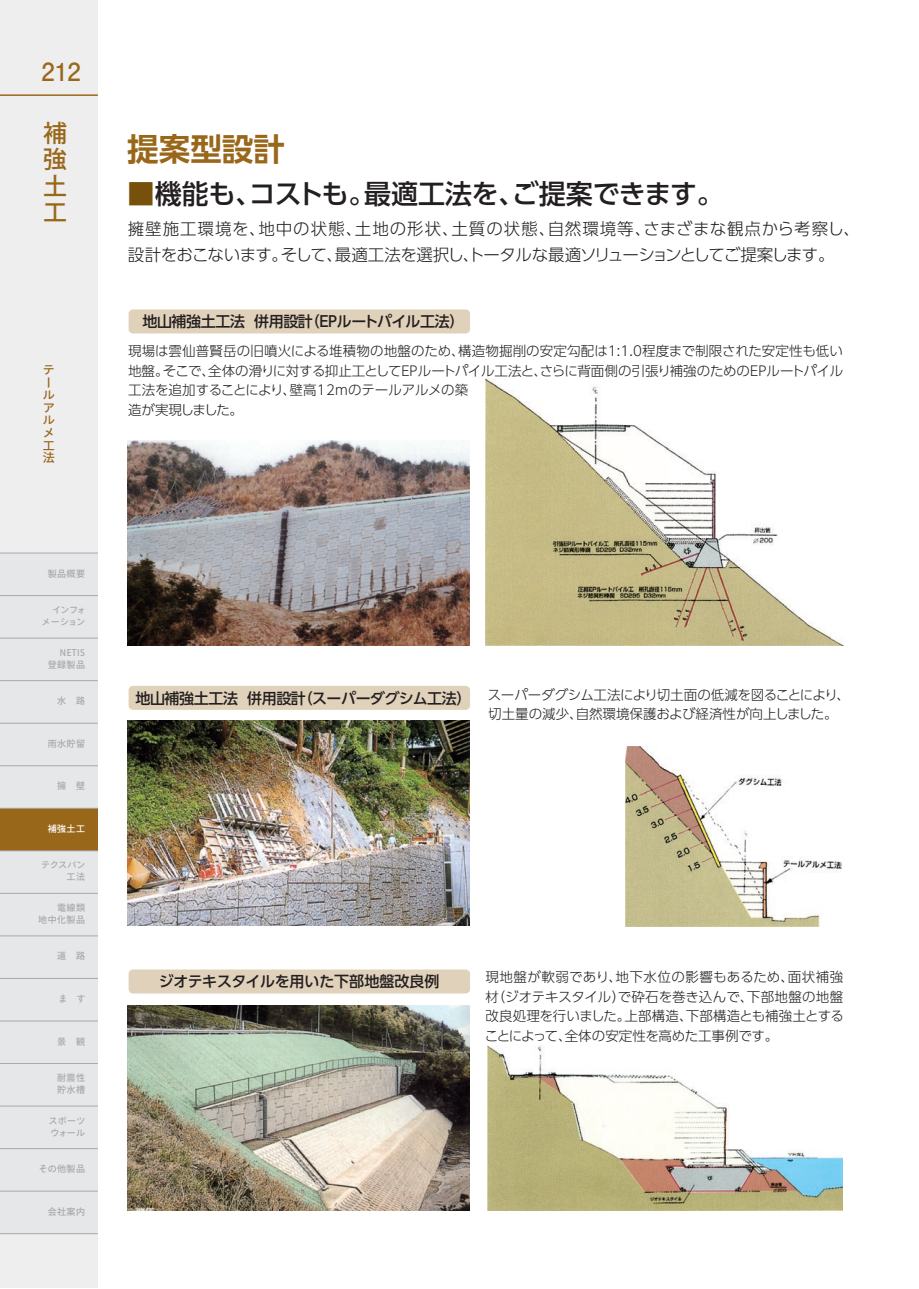
<style>
.page{position:relative;width:919px;height:1289px;background:#fff}
.page>*{position:absolute;margin:0;border:0;box-sizing:border-box;transform-origin:0 0}
.t1{font:700 31.5px "UD Shin Go Pro De";color:#99671a}
.t2{font:500 27px "UD Shin Go Pro";letter-spacing:-.01em;color:#231f20}
.t3{font:700 24.75px "Futo Go B101 Pro";color:#99671a;scale:.96 1}
.t4{font:500 24px/26.4px "Ryo Gothic Plus N";color:#99671a;text-align:justify}
.t5{font:300 16.5px/25.5px "UD Shin Go Pro";color:#231f20}
.t6{font:500 15px "UD Shin Go Pro";letter-spacing:-.025em;color:#231f20}
.t7{font:300 13.5px/19.5px "UD Shin Go Pro";letter-spacing:-.01em;color:#231f20}
.t8{font:500 12px/12.6px "Ryo Gothic Plus N";color:#99671a}
.t9{font:500 9px/12px "Ryo Gothic Plus N";letter-spacing:.05em;color:#a8a9ad;text-align:right}
.t10{font:500 9px/12px "Ryo Gothic Plus N";letter-spacing:-.09em;color:#a8a9ad;text-align:right}
.t11{font:500 9px/12px "Ryo Gothic Plus N";letter-spacing:.02em;color:#a8a9ad}
.t12{font:500 9px "Ryo Gothic Plus N";color:#fff}
.s1{color:#77500b}
</style>
<div class="page">
<div style="left:0;top:0;width:98px;height:1287px;background:#eeeeef"></div>
<div style="left:0;top:553px;width:98px;height:42px;background:#e6e7e9"></div>
<div style="left:0;top:595px;width:98px;height:43px;background:#e6e7e9"></div>
<div style="left:0;top:638px;width:98px;height:42px;background:#e6e7e9"></div>
<div style="left:0;top:680px;width:98px;height:43px;background:#e6e7e9"></div>
<div style="left:0;top:723px;width:98px;height:42px;background:#e6e7e9"></div>
<div style="left:0;top:765px;width:98px;height:43px;background:#e6e7e9"></div>
<div style="left:0;top:808px;width:98px;height:42px;background:#99671a"></div>
<div style="left:0;top:850px;width:98px;height:43px;background:#e6e7e9"></div>
<div style="left:0;top:893px;width:98px;height:42px;background:#e6e7e9"></div>
<div style="left:0;top:935px;width:98px;height:43px;background:#e6e7e9"></div>
<div style="left:0;top:978px;width:98px;height:42px;background:#e6e7e9"></div>
<div style="left:0;top:1020px;width:98px;height:43px;background:#e6e7e9"></div>
<div style="left:0;top:1063px;width:98px;height:43px;background:#e6e7e9"></div>
<div style="left:0;top:1106px;width:98px;height:42px;background:#e6e7e9"></div>
<div style="left:0;top:1148px;width:98px;height:43px;background:#e6e7e9"></div>
<div style="left:0;top:1191px;width:98px;height:42px;background:#e6e7e9"></div>
<hr style="left:0;top:553px;width:98px;height:1px;background:#a8a9ad">
<hr style="left:0;top:595px;width:98px;height:1px;background:#a8a9ad">
<hr style="left:0;top:638px;width:98px;height:1px;background:#a8a9ad">
<hr style="left:0;top:680px;width:98px;height:1px;background:#a8a9ad">
<hr style="left:0;top:723px;width:98px;height:1px;background:#a8a9ad">
<hr style="left:0;top:765px;width:98px;height:1px;background:#a8a9ad">
<hr style="left:0;top:808px;width:98px;height:1px;background:#a8a9ad">
<hr style="left:0;top:850px;width:98px;height:1px;background:#a8a9ad">
<hr style="left:0;top:893px;width:98px;height:1px;background:#a8a9ad">
<hr style="left:0;top:935px;width:98px;height:1px;background:#a8a9ad">
<hr style="left:0;top:978px;width:98px;height:1px;background:#a8a9ad">
<hr style="left:0;top:1020px;width:98px;height:1px;background:#a8a9ad">
<hr style="left:0;top:1063px;width:98px;height:1px;background:#a8a9ad">
<hr style="left:0;top:1105px;width:98px;height:1px;background:#a8a9ad">
<hr style="left:0;top:1148px;width:98px;height:1px;background:#a8a9ad">
<hr style="left:0;top:1190px;width:98px;height:1px;background:#a8a9ad">
<hr style="left:0;top:1233px;width:98px;height:1px;background:#a8a9ad">
<hr style="left:0;top:94px;width:98px;height:2px;background:#99671a">
<img style="left:128px;top:720px;width:341px;height:205px">
<div style="left:129px;top:686px;width:341px;height:24px;background:#e0d1ba;border-radius:4px"></div>
<img style="left:625px;top:746px;width:216px;height:180px">
<img style="left:128px;top:1005px;width:341px;height:205px">
<div style="left:129px;top:969px;width:341px;height:24px;background:#e0d1ba;border-radius:4px"></div>
<img style="left:487px;top:1045px;width:355px;height:165px">
<img style="left:128px;top:440px;width:341px;height:205px">
<div style="left:129px;top:309px;width:341px;height:24px;background:#e0d1ba;border-radius:4px"></div>
<img style="left:485px;top:379px;width:358px;height:266px">
<h3 class="t3" style="left:42px;top:52px;width:42px">212</h3>
<h3 class="t4" style="left:43px;top:121px;width:25px">補強土工</h3>
<p class="t8" style="left:43px;top:364px;width:13px">テールアルメ工法</p>
<p class="t9" style="left:48px;top:567px;width:39px">製品概要</p>
<p class="t10" style="left:42px;top:604px;width:46px">インフォメーション</p>
<p class="t9" style="left:48px;top:647px;width:39px">NETIS<br>登録製品</p>
<p class="t9" style="left:57px;top:695px;width:29px">水　路</p>
<p class="t9" style="left:48px;top:738px;width:39px">雨水貯留</p>
<p class="t9" style="left:57px;top:780px;width:29px">擁　壁</p>
<p class="t12" style="left:48px;top:822px;width:39px">補強土工</p>
<p class="t9" style="left:41px;top:859px;width:46px">テクスパン工法</p>
<p class="t9" style="left:38px;top:902px;width:48px">電線類<br>地中化製品</p>
<p class="t9" style="left:57px;top:950px;width:29px">道　路</p>
<p class="t9" style="left:58px;top:993px;width:28px">ま　す</p>
<p class="t9" style="left:57px;top:1035px;width:29px">景　観</p>
<p class="t9" style="left:57px;top:1072px;width:29px;text-align:left">耐震性貯水槽</p>
<p class="t11" style="left:48px;top:1114px;width:38px">スポーツウォール</p>
<p class="t9" style="left:39px;top:1163px;width:48px">その他製品</p>
<p class="t9" style="left:48px;top:1205px;width:39px">会社案内</p>
<h1 class="t1" style="left:127px;top:124px;width:159px">提案型設計</h1>
<h2 class="t2" style="left:128px;top:171px;width:597px"><span class="s1">■</span>機能も、コストも。最適工法を、ご提案できます。</h2>
<p class="t5" style="left:128px;top:216px;width:733px">擁壁施工環境を、地中の状態、土地の形状、土質の状態、自然環境等、さまざまな観点から考察し、設計をおこないます。そして、最適工法を選択し、トータルな最適ソリューションとしてご提案します。</p>
<p class="t6" style="left:142px;top:309px;width:323px">地山補強土工法 併用設計（EPルートパイル工法）</p>
<p class="t7" style="left:128px;top:341px;width:716px">現場は雲仙普賢岳の旧噴火による堆積物の地盤のため、構造物掘削の安定勾配は1:1.0程度まで制限された安定性も低い地盤。そこで、全体の滑りに対する抑止工としてEPルートパイル工法と、さらに背面側の引張り補強のためのEPルートパイル工法を追加することにより、壁高12mのテールアルメの築<br>造が実現しました。</p>
<p class="t6" style="left:135px;top:686px;width:337px">地山補強土工法 併用設計（スーパーダグシム工法）</p>
<p class="t7" style="left:488px;top:684px;width:363px">スーパーダグシム工法により切土面の低減を図ることにより、切土量の減少、自然環境保護および経済性が向上しました。</p>
<p class="t6" style="left:159px;top:969px;width:282px">ジオテキスタイルを用いた下部地盤改良例</p>
<p class="t7" style="left:484px;top:967px;width:361px;text-align:justify">現地盤が軟弱であり、地下水位の影響もあるため、面状補強材（ジオテキスタイル）で砕石を巻き込んで、下部地盤の地盤改良処理を行いました。上部構造、下部構造とも補強土とすることによって、全体の安定性を高めた工事例です。</p>
</div>
